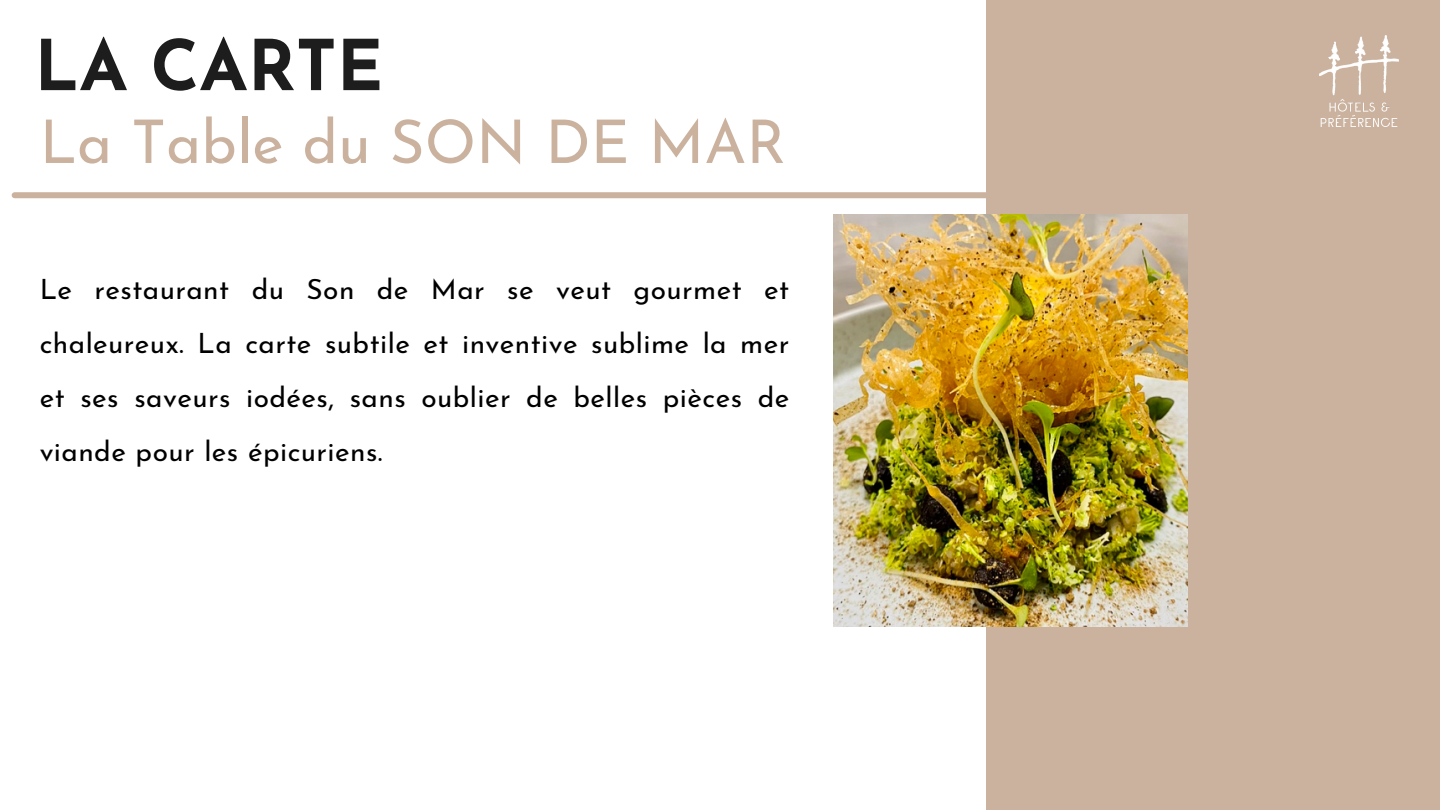
<style>
.page{position:relative;width:1440px;height:810px;background:#fff}
.page>*{position:absolute;margin:0;border:0;box-sizing:border-box;transform-origin:0 0}
.t1{font:700 69.9px "Josefin Sans";color:#1d1d1d}
.t2{font:60px "Josefin Sans";color:#cbb29f}
.t3{font:28px/54px "Josefin Sans";letter-spacing:.015em;color:#000;text-align:justify}
</style>
<div class="page">
<div style="left:986px;top:0;width:454px;height:810px;background:#cbb29f"></div>
<img style="left:1320px;top:36px;width:78px;height:91px">
<div style="left:15px;top:192px;width:1195px;height:6px;background:#cbb29f"></div>
<img style="left:834px;top:214px;width:354px;height:412px">
<h1 class="t1" style="left:34px;top:38px;width:350px">LA CARTE</h1>
<h2 class="t2" style="left:40px;top:118px;width:748px">La Table du SON DE MAR</h2>
<p class="t3" style="left:40px;top:265px;width:751px">Le restaurant du Son de Mar se veut gourmet et chaleureux. La carte subtile et inventive sublime la mer et ses saveurs iodées, sans oublier de belles pièces de viande pour les épicuriens.</p>
</div>
